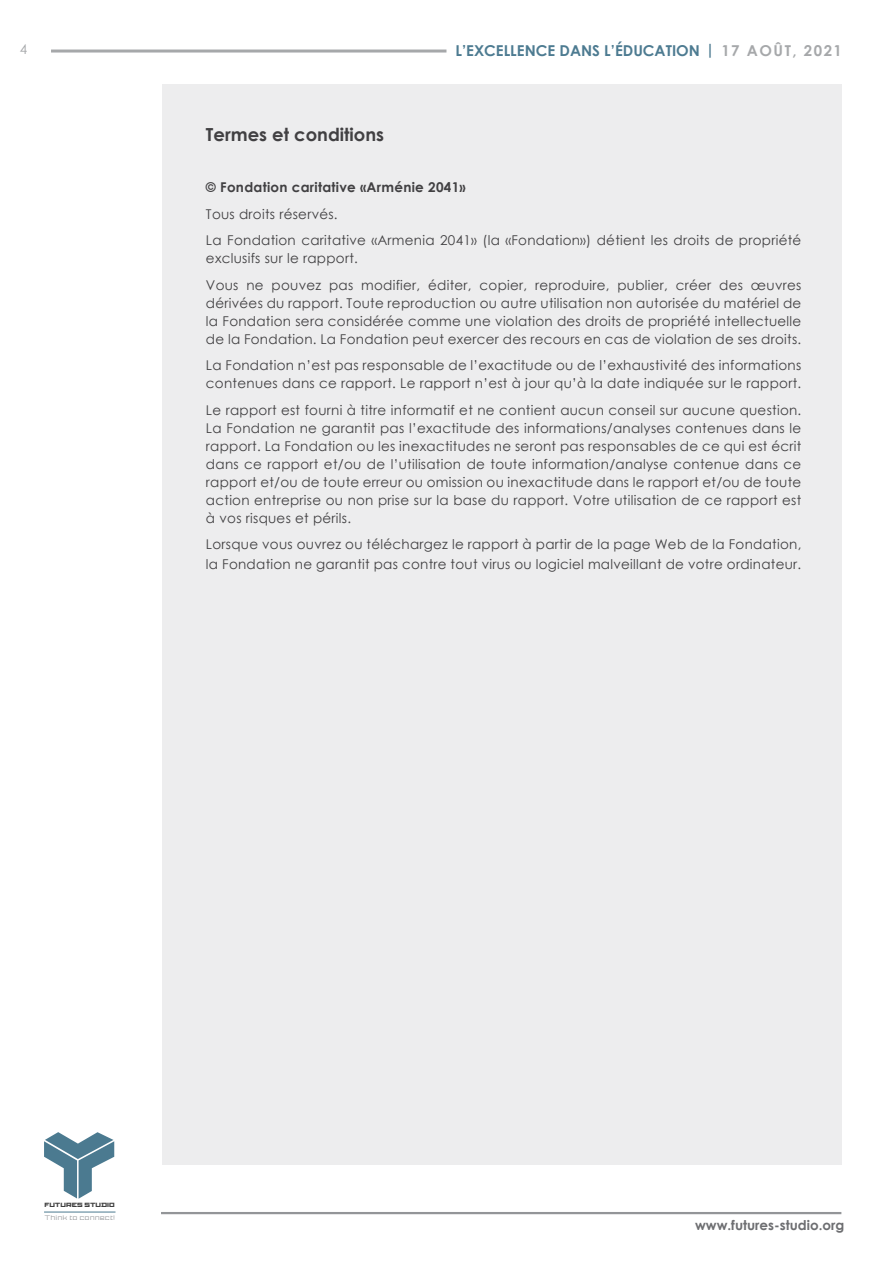
<style>
.page{position:relative;width:893px;height:1263px;background:#fff}
.page>*{position:absolute;margin:0;border:0;box-sizing:border-box;transform-origin:0 0}
.t1{font:700 18px "Century Gothic";color:#414042}
.t2{font:700 15px "Century Gothic";color:#4d7b91}
.t3{font:13.5px/18px "Century Gothic";letter-spacing:.02em;color:#414042}
.t4{font:700 13.5px "Century Gothic";letter-spacing:.02em;color:#414042}
.t5{font:700 13.5px "Century Gothic";color:#6d6e71}
.t6{font:13.5px "Century Gothic";color:#a6a8aa}
.t7{font:6.6px "Proto Sans 06";color:#939598}
.t8{font:6.15px "Proto Sans 56";color:#404040}
.s1{font-family:"Bokonique";font-weight:400}
.s2{color:#a6a8aa}
</style>
<div class="page">
<hr style="left:44px;top:1211px;width:71px;height:1px;background:#4d7b91">
<svg style="left:44px;top:1132px;width:70px;height:67px"></svg>
<hr style="left:51px;top:50px;width:395px;height:3px;background:#a6a8aa">
<hr style="left:161px;top:1212px;width:680px;height:2px;background:#939598">
<div style="left:162px;top:85px;width:680px;height:1080px;background:#ededee"></div>
<p class="t6" style="left:20px;top:39px;width:9px">4</p>
<p class="t2" style="left:455px;top:40px;width:388px">L’EXCELLENCE DANS L’ÉDUCATION <span class="s1">|</span> <span class="s2">17 AOÛT, 2021</span></p>
<h1 class="t1" style="left:206px;top:121px;width:180px">Termes et conditions</h1>
<p class="t4" style="left:206px;top:177px;width:261px">© Fondation caritative «Arménie 2041»</p>
<p class="t3" style="left:206px;top:200px;width:597px;line-height:26.5px">Tous droits réservés.<br>La Fondation caritative «Armenia 2041» (la «Fondation») détient les droits de propriété</p>
<p class="t3" style="left:206px;top:245px;width:597px;line-height:26.5px">exclusifs sur le rapport.<br>Vous ne pouvez pas modifier, éditer, copier, reproduire, publier, créer des œuvres</p>
<p class="t3" style="left:206px;top:294px;width:597px;text-align:justify">dérivées du rapport. Toute reproduction ou autre utilisation non autorisée du matériel de la Fondation sera considérée comme une violation des droits de propriété intellectuelle de la Fondation. La Fondation peut exercer des recours en cas de violation de ses droits.</p>
<p class="t3" style="left:206px;top:356px;width:597px">La Fondation n’est pas responsable de l’exactitude ou de l’exhaustivité des informations contenues dans ce rapport. Le rapport n’est à jour qu’à la date indiquée sur le rapport.</p>
<p class="t3" style="left:206px;top:401px;width:597px;text-align:justify">Le rapport est fourni à titre informatif et ne contient aucun conseil sur aucune question.<br>La Fondation ne garantit pas l’exactitude des informations/analyses contenues dans le rapport. La Fondation ou les inexactitudes ne seront pas responsables de ce qui est écrit dans ce rapport et/ou de l’utilisation de toute information/analyse contenue dans ce rapport et/ou de toute erreur ou omission ou inexactitude dans le rapport et/ou de toute action entreprise ou non prise sur la base du rapport. Votre utilisation de ce rapport est à vos risques et périls.</p>
<p class="t3" style="left:206px;top:534px;width:597px;line-height:19.5px">Lorsque vous ouvrez ou téléchargez le rapport à partir de la page Web de la Fondation, la Fondation ne garantit pas contre tout virus ou logiciel malveillant de votre ordinateur.</p>
<p class="t8" style="left:44px;top:1201px;width:72px">FUTURES STUDIO</p>
<p class="t7" style="left:45px;top:1213px;width:72px">Think to connect!</p>
<p class="t5" style="left:695px;top:1214px;width:151px">www.futures-studio.org</p>
</div>
